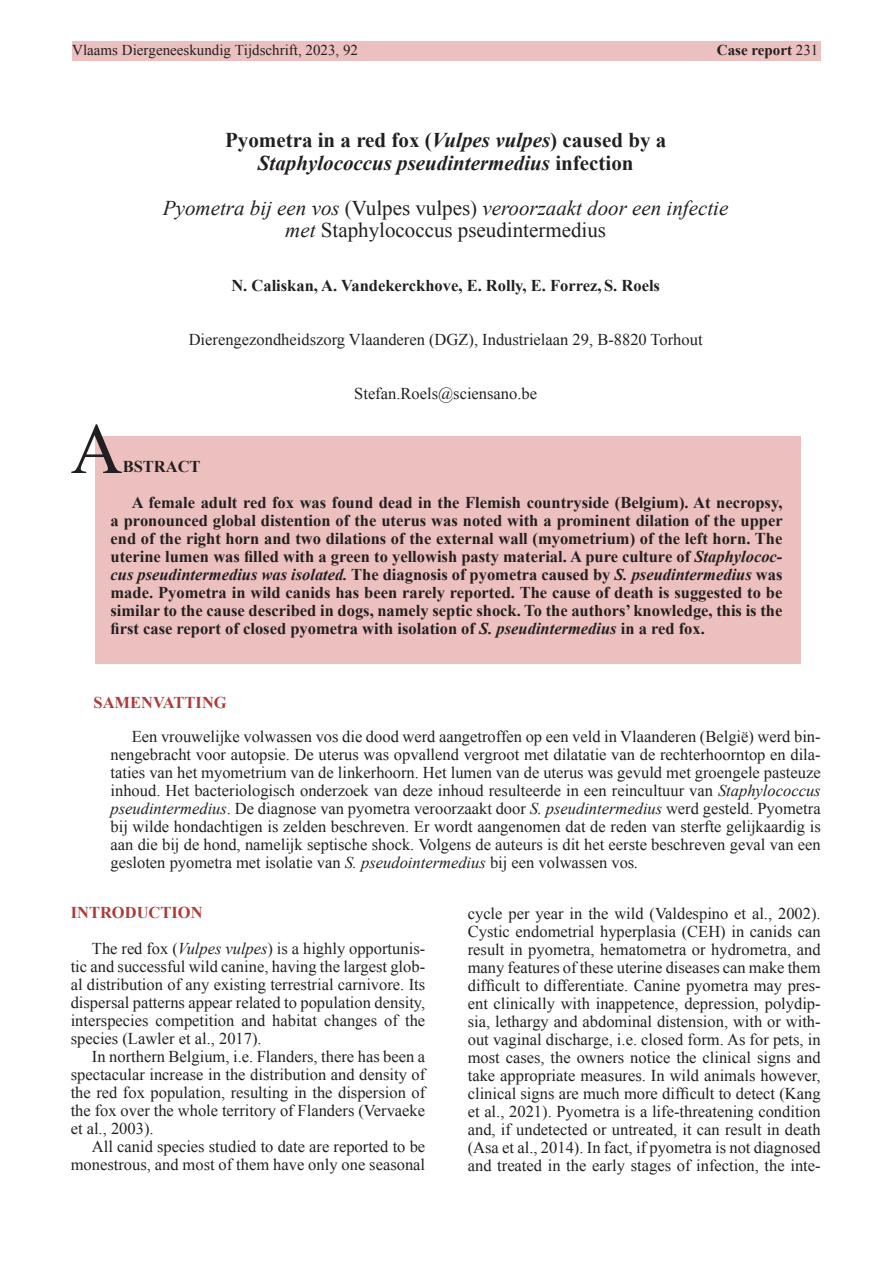
<style>
.page{position:relative;width:893px;height:1263px;background:#fff}
.page>*{position:absolute;margin:0;border:0;box-sizing:border-box;transform-origin:0 0}
.tit{font:72px "Times New Roman";color:#231f20}
.t1{font:italic 21px "Times New Roman";color:#231f20}
.t2{font:700 21px "Times New Roman";color:#231f20}
.t3{font:italic 700 21px "Times New Roman";color:#231f20}
.t4{font:21px "Times New Roman";color:#231f20}
.t5{font:16.5px/18px "Times New Roman";color:#231f20;text-align:justify}
.abstract{font:700 16.5px/18px "Times New Roman";color:#231f20;text-align:justify}
.t6{font:700 16.5px "Times New Roman";color:#aa3c39}
.Normaal{font:15px "Times New Roman";color:#231f20}
.Normaal-2{font:700 15px "Times New Roman";color:#231f20}
.s1{font-weight:400}
.s2{font-style:italic}
.s3{font-style:normal}
</style>
<div class="page">
<div style="left:95px;top:436px;width:705px;height:227px;background:#ebc0be"></div>
<div style="left:72px;top:42px;width:749px;height:19px;background:#ebc0be"></div>
<p class="Normaal" style="left:72px;top:40px;width:287px">Vlaams Diergeneeskundig Tijdschrift, 2023, 92</p>
<p class="Normaal-2" style="left:717px;top:40px;width:103px">Case report <span class="s1">231</span></p>
<p class="t2" style="left:225px;top:126px;width:443px">Pyometra in a red fox (<span class="s2">Vulpes vulpes</span>) caused by a</p>
<p class="t3" style="left:258px;top:148px;width:377px">Staphylococcus pseudintermedius <span class="s3">infection</span></p>
<p class="t1" style="left:163px;top:193px;width:567px">Pyometra bij een vos <span class="s3">(Vulpes vulpes)</span> veroorzaakt door een infectie</p>
<p class="t4" style="left:285px;top:216px;width:322px"><span class="s2">met</span> Staphylococcus pseudintermedius</p>
<p class="abstract" style="left:231px;top:276px;width:430px">N. Caliskan, A. Vandekerckhove, E. Rolly, E. Forrez, S. Roels</p>
<p class="t5" style="left:189px;top:330px;width:515px">Dierengezondheidszorg Vlaanderen (DGZ), Industrielaan 29, B-8820 Torhout</p>
<p class="t5" style="left:354px;top:384px;width:184px">Stefan.Roels@sciensano.be</p>
<p class="tit" style="left:71px;top:400px;width:53px">A</p>
<p class="abstract" style="left:123px;top:457px;width:79px">BSTRACT</p>
<p class="abstract" style="left:111px;top:493px;width:674px;text-indent:21px">A female adult red fox was found dead in the Flemish countryside (Belgium). At necropsy, a pronounced global distention of the uterus was noted with a prominent dilation of the upper end of the right horn and two dilations of the external wall (myometrium) of the left horn. The uterine lumen was filled with a green to yellowish pasty material. A pure culture of <span class="s2">Staphylococ&shy;cus pseudintermedius was isolated.</span> The diagnosis of pyometra caused by <span class="s2">S. pseudintermedius</span> was made. Pyometra in wild canids has been rarely reported. The cause of death is suggested to be similar to the cause described in dogs, namely septic shock. To the authors’ knowledge, this is the first case report of closed pyometra with isolation of <span class="s2">S. pseudintermedius</span> in a red fox.</p>
<p class="t6" style="left:94px;top:691px;width:135px">SAMENVATTING</p>
<p class="t5" style="left:111px;top:727px;width:712px;text-indent:21px">Een vrouwelijke volwassen vos die dood werd aangetroffen op een veld in Vlaanderen (België) werd bin&shy;nengebracht voor autopsie. De uterus was opvallend vergroot met dilatatie van de rechterhoorntop en dila&shy;taties van het myometrium van de linkerhoorn. Het lumen van de uterus was gevuld met groengele pasteuze inhoud. Het bacteriologisch onderzoek van deze inhoud resulteerde in een reincultuur van <span class="s2">Staphylococcus pseudintermedius</span>. De diagnose van pyometra veroorzaakt door <span class="s2">S. pseudintermedius</span> werd gesteld. Pyometra bij wilde hondachtigen is zelden beschreven. Er wordt aangenomen dat de reden van sterfte gelijkaardig is aan die bij de hond, namelijk septische shock. Volgens de auteurs is dit het eerste beschreven geval van een gesloten pyometra met isolatie van <span class="s2">S. pseudointermedius</span> bij een volwassen vos<span class="s2">.</span></p>
<p class="t6" style="left:71px;top:901px;width:134px">INTRODUCTION</p>
<p class="t5" style="left:71px;top:939px;width:356px;text-indent:21px">The red fox (<span class="s2">Vulpes vulpes</span>) is a highly opportunis&shy;tic and successful wild canine, having the largest glob&shy;al distribution of any existing terrestrial carnivore. Its dispersal patterns appear related to population density, interspecies competition and habitat changes of the species (Lawler et al., 2017).</p>
<p class="t5" style="left:71px;top:1047px;width:356px;text-indent:21px">In northern Belgium, i.e. Flanders, there has been a spectacular increase in the distribution and density of the red fox population, resulting in the dispersion of the fox over the whole territory of Flanders (Vervaeke et al., 2003).</p>
<p class="t5" style="left:71px;top:1137px;width:356px;text-align:right">All canid species studied to date are reported to be monestrous, and most of them have only one seasonal</p>
<p class="t5" style="left:468px;top:904px;width:354px">cycle per year in the wild (Valdespino et al., 2002).<br>Cystic endometrial hyperplasia (CEH) in canids can result in pyometra, hematometra or hydrometra, and many features of these uterine diseases can make them difficult to differentiate. Canine pyometra may pres&shy;ent clinically with inappetence, depression, polydip&shy;sia, lethargy and abdominal distension, with or with&shy;out vaginal discharge, i.e. closed form. As for pets, in most cases, the owners notice the clinical signs and take appropriate measures. In wild animals however, clinical signs are much more difficult to detect (Kang et al., 2021). Pyometra is a life-threatening condition and, if undetected or untreated, it can result in death (Asa et al., 2014). In fact, if pyometra is not diagnosed and treated in the early stages of infection, the inte-</p>
</div>
